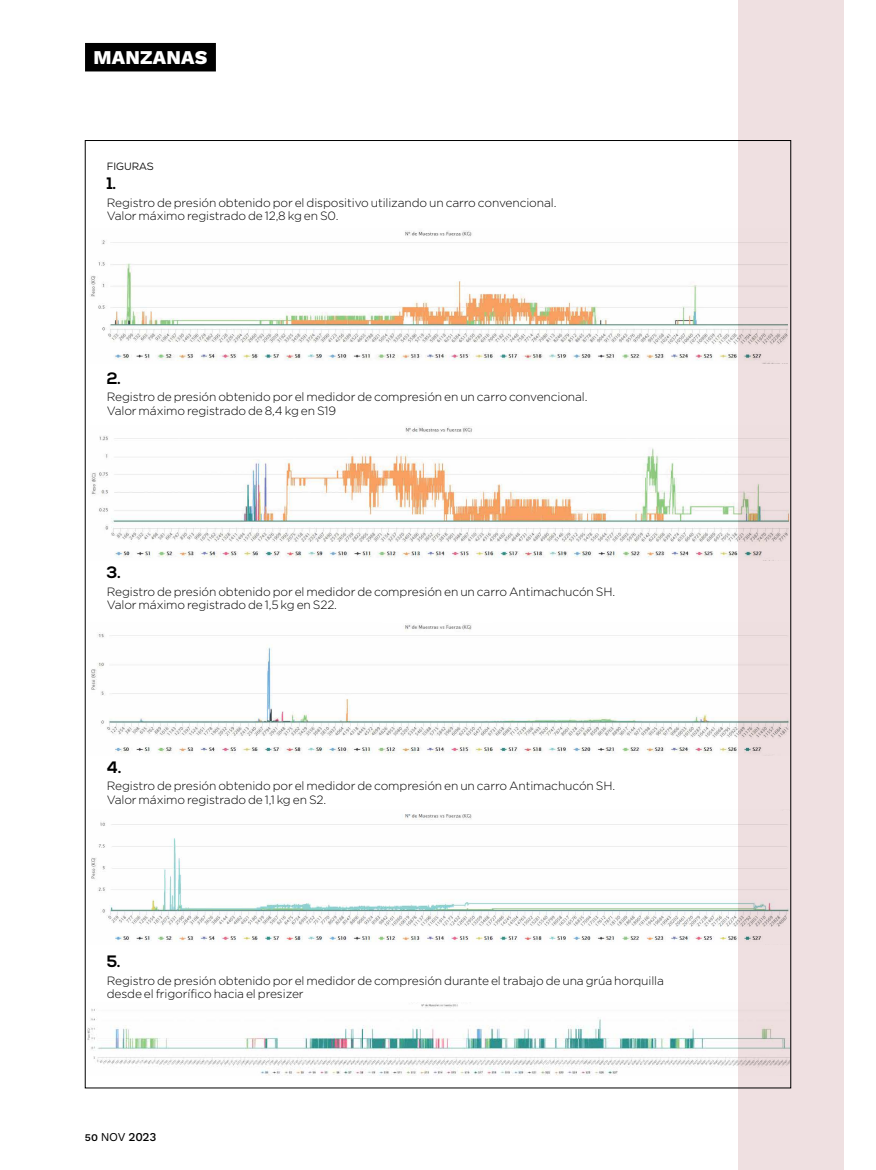
<style>
.page{position:relative;width:876px;height:1170px;background:#fff}
.page>*{position:absolute;margin:0;border:0;box-sizing:border-box;transform-origin:0 0}
.t1{font:800 19.5px "Work Sans";letter-spacing:.01em;color:#fff}
.t2{font:700 16.5px "Nexa";color:#000}
.t3{font:300 12px/13.5px "Gotham";letter-spacing:-.01em;color:#000}
.t4{font:500 12px "Work Sans";color:#000}
.t5{font:10.5px "Nexa";letter-spacing:.005em;color:#000}
.s1{font-weight:400}
</style>
<div class="page">
<div style="left:85px;top:43px;width:131px;height:28px;background:#000"></div>
<img style="left:90px;top:230px;width:648px;height:131px">
<img style="left:91px;top:426px;width:647px;height:132px">
<img style="left:91px;top:624px;width:647px;height:130px">
<img style="left:91px;top:814px;width:647px;height:128px">
<img style="left:87px;top:1003px;width:651px;height:72px">
<div style="left:738px;top:0;width:106px;height:1169px;background:#efe0e1"></div>
<h1 class="t1" style="left:94px;top:46px;width:115px">MANZANAS</h1>
<p class="t5" style="left:107px;top:160px;width:49px">FIGURAS</p>
<h2 class="t2" style="left:107px;top:174px;width:11px">1.</h2>
<p class="t3" style="left:107px;top:195px;width:451px">Registro de presión obtenido por el dispositivo utilizando un carro convencional.<br>Valor máximo registrado de 12,8 kg en S0.</p>
<h2 class="t2" style="left:107px;top:368px;width:16px">2.</h2>
<p class="t3" style="left:107px;top:390px;width:482px">Registro de presión obtenido por el medidor de compresión en un carro convencional.<br>Valor máximo registrado de 8,4 kg en S19</p>
<h2 class="t2" style="left:107px;top:563px;width:16px">3.</h2>
<p class="t3" style="left:107px;top:584px;width:510px">Registro de presión obtenido por el medidor de compresión en un carro Antimachucón SH.<br>Valor máximo registrado de 1,5 kg en S22.</p>
<h2 class="t2" style="left:107px;top:757px;width:17px">4.</h2>
<p class="t3" style="left:107px;top:778px;width:510px">Registro de presión obtenido por el medidor de compresión en un carro Antimachucón SH.<br>Valor máximo registrado de 1,1 kg en S2.</p>
<h2 class="t2" style="left:107px;top:952px;width:16px">5.</h2>
<p class="t3" style="left:107px;top:973px;width:559px">Registro de presión obtenido por el medidor de compresión durante el trabajo de una grúa horquilla desde el frigorífico hacia el presizer</p>
<p class="t4" style="left:85px;top:1130px;width:73px">50 <span class="s1">NOV</span> 2023</p>
</div>
